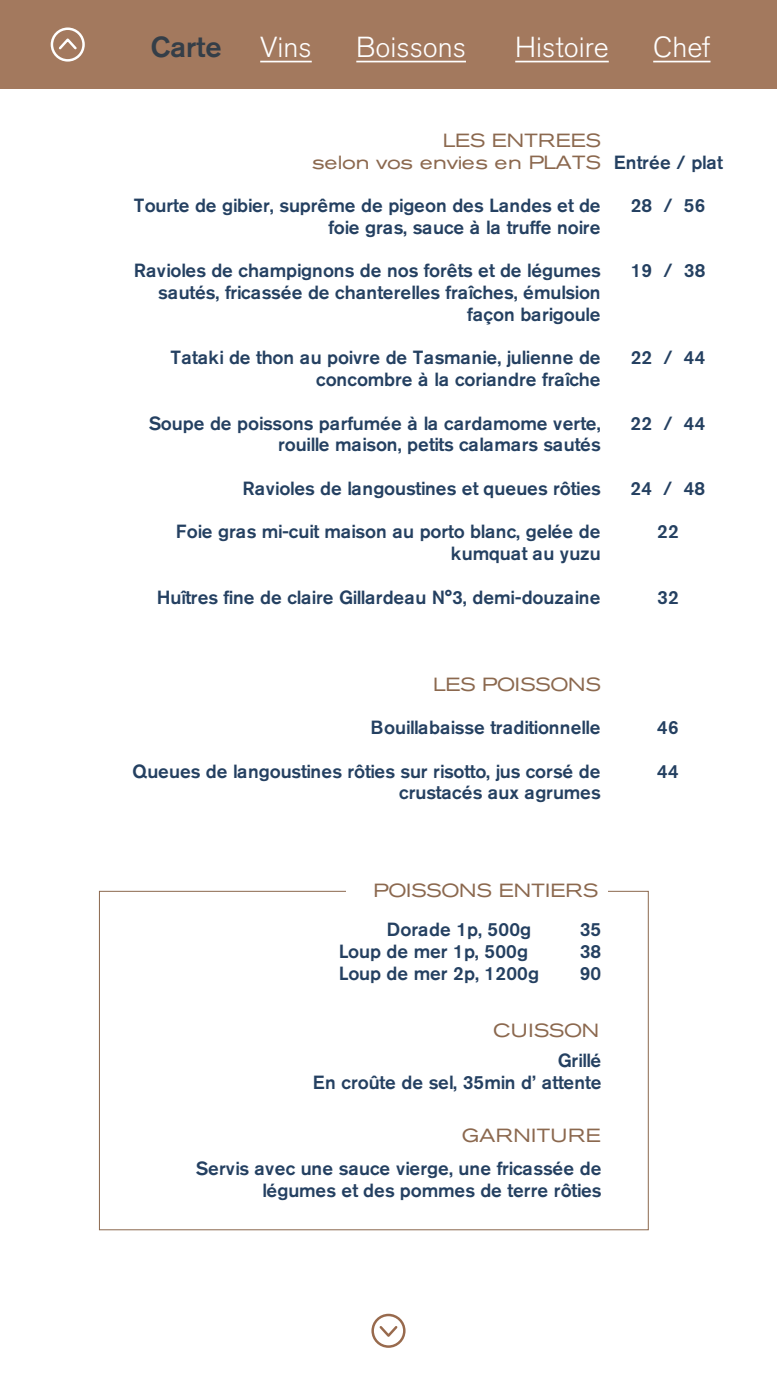
<style>
.page{position:relative;width:777px;height:1380px;background:#fff}
.page>*{position:absolute;margin:0;border:0;box-sizing:border-box;transform-origin:0 0}
.t1{font:300 28.75px "Akzidenz Grotesk BQ";color:#fff}
.t2{font:500 28.75px "Akzidenz Grotesk BQ";color:#343e48}
.t3{font:500 18.94px/21.9px "Akzidenz Grotesk BQ";letter-spacing:-.01em;color:#244061;text-align:right}
.t4{font:expanded 18.94px/21.9px "Akzidenz Grotesk BQ";color:#8b684e;text-align:right}
.t5{font:500 18.94px "Akzidenz Grotesk BQ";letter-spacing:.01em;color:#244061}
.t6{font:500 18.94px "Akzidenz Grotesk BQ";letter-spacing:.015em;color:#244061}
.t7{font:expanded 18.94px "Akzidenz Grotesk BQ";letter-spacing:-.02em;color:#8b684e}
.t8{font:expanded 18.94px "Akzidenz Grotesk BQ";letter-spacing:.025em;color:#8b684e}
</style>
<div class="page">
<div style="left:0;top:0;width:776px;height:89px;background:#a3795e"></div>
<hr style="left:260px;top:61px;width:51px;height:1px;background:#fff">
<hr style="left:515px;top:61px;width:93px;height:1px;background:#fff">
<hr style="left:653px;top:61px;width:57px;height:1px;background:#fff">
<hr style="left:356px;top:61px;width:110px;height:1px;background:#fff">
<div style="left:51px;top:27px;width:34px;height:35px;border:2px solid #fff;border-radius:50%"></div>
<svg style="left:58px;top:38px;width:19px;height:12px"></svg>
<div style="left:371px;top:1314px;width:34px;height:34px;border:2px solid #986a4d;border-radius:50%"></div>
<svg style="left:379px;top:1326px;width:19px;height:11px"></svg>
<h1 class="t2" style="left:151px;top:29px;width:72px">Carte</h1>
<h1 class="t1" style="left:260px;top:30px;width:53px">Vins</h1>
<h1 class="t1" style="left:356px;top:30px;width:111px">Boissons</h1>
<h1 class="t1" style="left:515px;top:30px;width:95px">Histoire</h1>
<h1 class="t1" style="left:653px;top:30px;width:59px">Chef</h1>
<p class="t4" style="left:312px;top:129px;width:290px">LES ENTREES<br>selon vos envies en PLATS</p>
<p class="t3" style="left:134px;top:194px;width:468px">Tourte de gibier, suprême de pigeon des Landes et de foie gras, sauce à la truffe noire</p>
<p class="t3" style="left:134px;top:259px;width:468px">Ravioles de champignons de nos forêts et de légumes sautés, fricassée de chanterelles fraîches, émulsion façon barigoule</p>
<p class="t3" style="left:170px;top:346px;width:431px">Tataki de thon au poivre de Tasmanie, julienne de concombre à la coriandre fraîche</p>
<p class="t3" style="left:149px;top:412px;width:453px">Soupe de poissons parfumée à la cardamome verte, rouille maison, petits calamars sautés</p>
<p class="t3" style="left:242px;top:477px;width:360px">Ravioles de langoustines et queues rôties</p>
<p class="t3" style="left:176px;top:520px;width:426px">Foie gras mi-cuit maison au porto blanc, gelée de kumquat au yuzu</p>
<p class="t3" style="left:157px;top:586px;width:445px">Huîtres fine de claire Gillardeau N°3, demi-douzaine</p>
<p class="t5" style="left:613px;top:150px;width:111px">Entrée / plat</p>
<p class="t3" style="left:630px;top:194px;width:76px">28 / 56</p>
<p class="t3" style="left:630px;top:259px;width:76px">19 / 38</p>
<p class="t3" style="left:630px;top:346px;width:76px">22 / 44</p>
<p class="t3" style="left:630px;top:412px;width:76px">22 / 44</p>
<p class="t3" style="left:630px;top:477px;width:76px">24 / 48</p>
<p class="t3" style="left:657px;top:520px;width:23px">22</p>
<p class="t3" style="left:657px;top:586px;width:23px">32</p>
<p class="t7" style="left:433px;top:673px;width:169px">LES POISSONS</p>
<p class="t3" style="left:370px;top:716px;width:231px">Bouillabaisse traditionnelle</p>
<p class="t3" style="left:132px;top:760px;width:470px;line-height:21.6px">Queues de langoustines rôties sur risotto, jus corsé de crustacés aux agrumes</p>
<p class="t3" style="left:657px;top:716px;width:23px">46</p>
<p class="t3" style="left:657px;top:760px;width:23px">44</p>
<p class="t4" style="left:373px;top:880px;width:226px">POISSONS ENTIERS</p>
<p class="t5" style="left:387px;top:918px;width:146px">Dorade 1p, 500g</p>
<p class="t3" style="left:579px;top:918px;width:23px">35</p>
<p class="t3" style="left:338px;top:940px;width:191px">Loup de mer 1p, 500g</p>
<p class="t3" style="left:579px;top:940px;width:23px">38</p>
<p class="t6" style="left:338px;top:961px;width:202px">Loup de mer 2p, 1200g</p>
<p class="t3" style="left:579px;top:962px;width:23px">90</p>
<p class="t4" style="left:493px;top:1020px;width:107px">CUISSON</p>
<p class="t3" style="left:313px;top:1049px;width:290px">Grillé<br>En croûte de sel, 35min d’ attente</p>
<p class="t8" style="left:461px;top:1124px;width:140px">GARNITURE</p>
<p class="t3" style="left:196px;top:1157px;width:407px">Servis avec une sauce vierge, une fricassée de légumes et des pommes de terre rôties</p>
</div>
